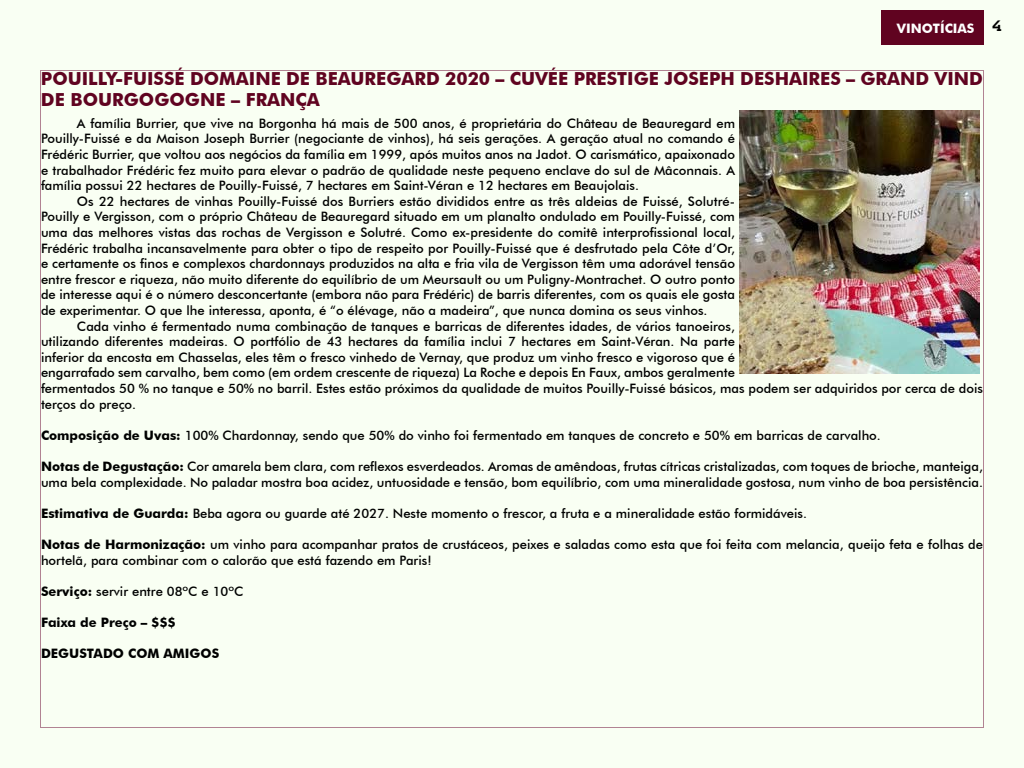
<style>
.page{position:relative;width:1024px;height:768px;background:#f9fff3}
.page>*{position:absolute;margin:0;border:0;box-sizing:border-box;transform-origin:0 0}
.t1{font:700 18px/21.6px "Futura BT";color:#600320}
.t2{font:500 13px/15.6px "Futura BT";color:#000}
.t3{font:700 13px "Futura BT";color:#000}
.t4{font:700 13px "Futura BT";color:#fff}
.s1{font-weight:700}
</style>
<div class="page">
<div style="left:882px;top:10px;width:102px;height:34px;background:#600320"></div>
<img style="left:739px;top:110px;width:241px;height:263px">
<p class="t4" style="left:897px;top:21px;width:106px">VINOTÍCIAS <sup>4</sup></p>
<h1 class="t1" style="left:41px;top:67px;width:944px">POUILLY-FUISSÉ DOMAINE DE BEAUREGARD 2020 – CUVÉE PRESTIGE JOSEPH DESHAIRES – GRAND VIND<br>DE BOURGOGOGNE – FRANÇA</h1>
<p class="t2" style="left:41px;top:115px;width:696px;text-align:justify;text-indent:36px">A família Burrier, que vive na Borgonha há mais de 500 anos, é proprietária do Château de Beauregard em Pouilly-Fuissé e da Maison Joseph Burrier (negociante de vinhos), há seis gerações. A geração atual no comando é Frédéric Burrier, que voltou aos negócios da família em 1999, após muitos anos na Jadot. O carismático, apaixonado e trabalhador Frédéric fez muito para elevar o padrão de qualidade neste pequeno enclave do sul de Mâconnais. A família possui 22 hectares de Pouilly-Fuissé, 7 hectares em Saint-Véran e 12 hectares em Beaujolais.</p>
<p class="t2" style="left:41px;top:193px;width:696px;text-align:justify;text-indent:36px">Os 22 hectares de vinhas Pouilly-Fuissé dos Burriers estão divididos entre as três aldeias de Fuissé, Solutré-Pouilly e Vergisson, com o próprio Château de Beauregard situado em um planalto ondulado em Pouilly-Fuissé, com uma das melhores vistas das rochas de Vergisson e Solutré. Como ex-presidente do comitê interprofissional local, Frédéric trabalha incansavelmente para obter o tipo de respeito por Pouilly-Fuissé que é desfrutado pela Côte d’Or, e certamente os finos e complexos chardonnays produzidos na alta e fria vila de Vergisson têm uma adorável tensão entre frescor e riqueza, não muito diferente do equilíbrio de um Meursault ou um Puligny-Montrachet. O outro ponto de interesse aqui é o número desconcertante (embora não para Frédéric) de barris diferentes, com os quais ele gosta de experimentar. O que lhe interessa, aponta, é “o élévage, não a madeira”, que nunca domina os seus vinhos.</p>
<p class="t2" style="left:41px;top:318px;width:944px;text-indent:36px">Cada vinho é fermentado numa combinação de tanques e barricas de diferentes idades, de vários tanoeiros,<br>utilizando diferentes madeiras. O portfólio de 43 hectares da família inclui 7 hectares em Saint-Véran. Na parte<br>inferior da encosta em Chasselas, eles têm o fresco vinhedo de Vernay, que produz um vinho fresco e vigoroso que é<br>engarrafado sem carvalho, bem como (em ordem crescente de riqueza) La Roche e depois En Faux, ambos geralmente<br>fermentados 50 % no tanque e 50% no barril. Estes estão próximos da qualidade de muitos Pouilly-Fuissé básicos, mas podem ser adquiridos por cerca de dois terços do preço.</p>
<p class="t2" style="left:41px;top:427px;width:841px"><span class="s1">Composição de Uvas:</span> 100% Chardonnay, sendo que 50% do vinho foi fermentado em tanques de concreto e 50% em barricas de carvalho.</p>
<p class="t2" style="left:41px;top:459px;width:943px"><span class="s1">Notas de Degustação:</span> Cor amarela bem clara, com reflexos esverdeados. Aromas de amêndoas, frutas cítricas cristalizadas, com toques de brioche, manteiga, uma bela complexidade. No paladar mostra boa acidez, untuosidade e tensão, bom equilíbrio, com uma mineralidade gostosa, num vinho de boa persistência.</p>
<p class="t2" style="left:41px;top:505px;width:767px"><span class="s1">Estimativa de Guarda:</span> Beba agora ou guarde até 2027. Neste momento o frescor, a fruta e a mineralidade estão formidáveis.</p>
<p class="t2" style="left:41px;top:537px;width:944px"><span class="s1">Notas de Harmonização:</span> um vinho para acompanhar pratos de crustáceos, peixes e saladas como esta que foi feita com melancia, queijo feta e folhas de hortelã, para combinar com o calorão que está fazendo em Paris!</p>
<p class="t2" style="left:41px;top:583px;width:204px"><span class="s1">Serviço:</span> servir entre 08ºC e 10ºC</p>
<p class="t3" style="left:41px;top:615px;width:136px">Faixa de Preço – $$$</p>
<p class="t3" style="left:41px;top:646px;width:180px">DEGUSTADO COM AMIGOS</p>
</div>
